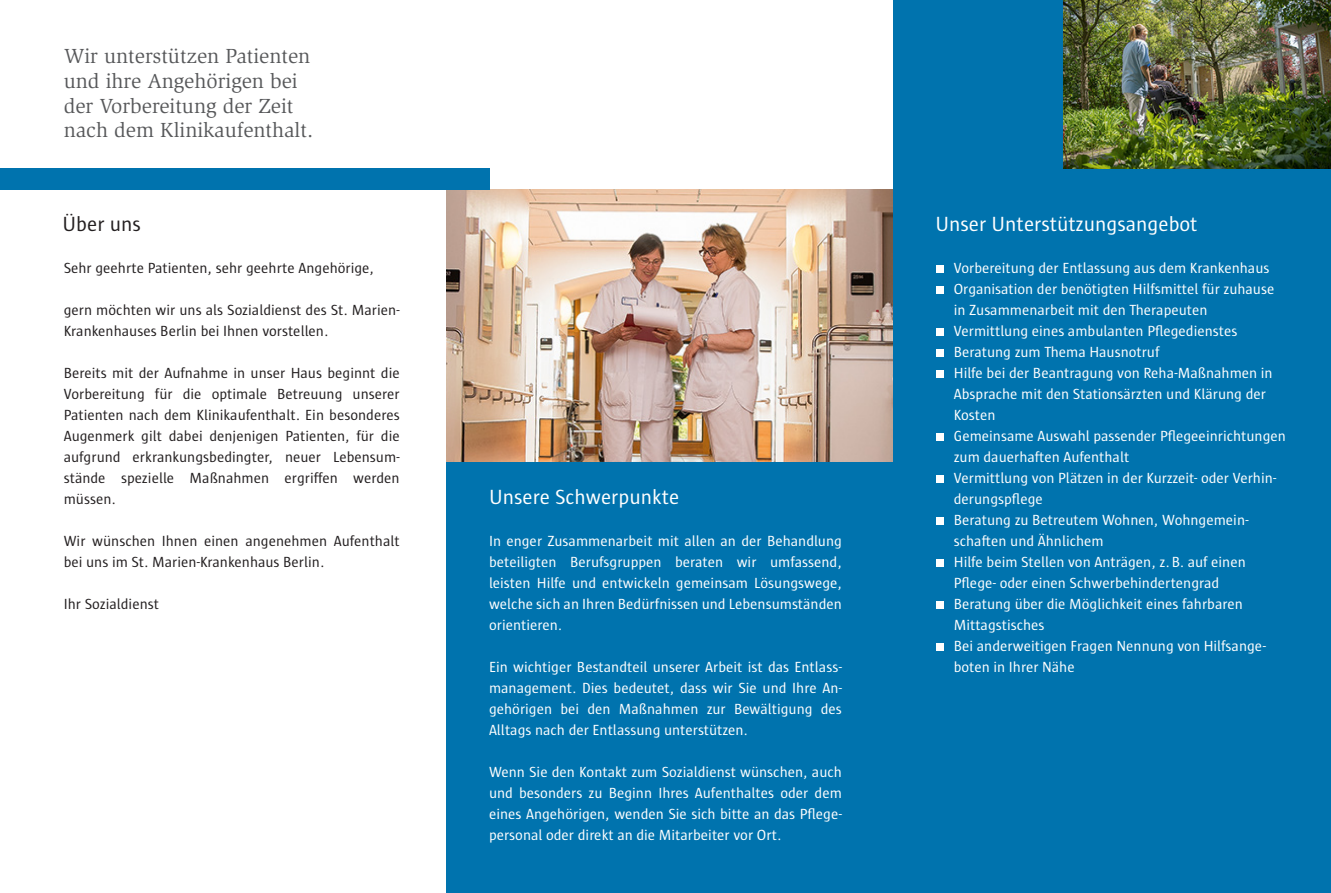
<style>
.page{position:relative;width:1331px;height:893px;background:#fff}
.page>*{position:absolute;margin:0;border:0;box-sizing:border-box;transform-origin:0 0}
.Zitat_Slimbach_14pt{font:21px/24.8px "Slimbach";color:#57585a}
.Headline_SunReg_Weiß{font:21px "Sun";color:#fff}
.Headline_SunReg_Weiß-2{font:21px "Sun";color:#231f20}
.Aufzählung_Fließtext{font:15px/21px "Sun";color:#fff}
.Fließtext_10pt_Schwa{font:15px/21px "Sun";color:#231f20}
</style>
<div class="page">
<img style="left:446px;top:189px;width:447px;height:273px">
<div style="left:446px;top:462px;width:458px;height:431px;background:#0073ae"></div>
<div style="left:893px;top:0;width:438px;height:893px;background:#0073ae"></div>
<div style="left:0;top:168px;width:489px;height:21px;background:#0073ae"></div>
<img style="left:1063px;top:0;width:268px;height:168px">
<div style="left:936px;top:265px;width:8px;height:8px;background:#fff"></div>
<div style="left:936px;top:286px;width:8px;height:8px;background:#fff"></div>
<div style="left:936px;top:328px;width:8px;height:8px;background:#fff"></div>
<div style="left:936px;top:349px;width:8px;height:8px;background:#fff"></div>
<div style="left:936px;top:370px;width:8px;height:8px;background:#fff"></div>
<div style="left:936px;top:433px;width:8px;height:8px;background:#fff"></div>
<div style="left:936px;top:475px;width:8px;height:8px;background:#fff"></div>
<div style="left:936px;top:517px;width:8px;height:8px;background:#fff"></div>
<div style="left:936px;top:559px;width:8px;height:8px;background:#fff"></div>
<div style="left:936px;top:601px;width:8px;height:8px;background:#fff"></div>
<div style="left:936px;top:643px;width:8px;height:8px;background:#fff"></div>
<p class="Zitat_Slimbach_14pt" style="left:64px;top:44px;width:251px">Wir unterstützen Patienten und ihre Angehörigen bei der Vorbereitung der Zeit nach dem Klinikaufenthalt.</p>
<p class="Headline_SunReg_Weiß-2" style="left:63px;top:213px;width:80px">Über uns</p>
<p class="Headline_SunReg_Weiß" style="left:935px;top:213px;width:264px">Unser Unterstützungsangebot</p>
<p class="Aufzählung_Fließtext" style="left:954px;top:258px;width:317px">Vorbereitung der Entlassung aus dem Krankenhaus</p>
<p class="Aufzählung_Fließtext" style="left:954px;top:279px;width:322px">Organisation der benötigten Hilfsmittel für zuhause in Zusammenarbeit mit den Therapeuten</p>
<p class="Aufzählung_Fließtext" style="left:954px;top:321px;width:285px">Vermittlung eines ambulanten Pflegedienstes</p>
<p class="Aufzählung_Fließtext" style="left:954px;top:342px;width:207px">Beratung zum Thema Hausnotruf</p>
<p class="Aufzählung_Fließtext" style="left:954px;top:363px;width:320px">Hilfe bei der Beantragung von Reha-Maßnahmen in<br>Absprache mit den Stationsärzten und Klärung der<br>Kosten</p>
<p class="Aufzählung_Fließtext" style="left:954px;top:426px;width:334px">Gemeinsame Auswahl passender Pflegeeinrichtungen zum dauerhaften Aufenthalt</p>
<p class="Aufzählung_Fließtext" style="left:954px;top:468px;width:324px">Vermittlung von Plätzen in der Kurzzeit- oder Verhin&shy;derungspflege</p>
<p class="Aufzählung_Fließtext" style="left:954px;top:510px;width:296px">Beratung zu Betreutem Wohnen, Wohngemein&shy;schaften und Ähnlichem</p>
<p class="Aufzählung_Fließtext" style="left:954px;top:552px;width:293px">Hilfe beim Stellen von Anträgen, z.B. auf einen<br>Pflege- oder einen Schwerbehindertengrad</p>
<p class="Aufzählung_Fließtext" style="left:954px;top:594px;width:291px">Beratung über die Möglichkeit eines fahrbaren<br>Mittagstisches</p>
<p class="Aufzählung_Fließtext" style="left:954px;top:636px;width:314px">Bei anderweitigen Fragen Nennung von Hilfsange&shy;boten in Ihrer Nähe</p>
<p class="Fließtext_10pt_Schwa" style="left:64px;top:258px;width:312px">Sehr geehrte Patienten, sehr geehrte Angehörige,</p>
<p class="Fließtext_10pt_Schwa" style="left:64px;top:300px;width:337px">gern möchten wir uns als Sozialdienst des St. Marien-<br>Krankenhauses Berlin bei Ihnen vorstellen.</p>
<p class="Fließtext_10pt_Schwa" style="left:64px;top:363px;width:337px;text-align:justify">Bereits mit der Aufnahme in unser Haus beginnt die Vorbereitung für die optimale Betreuung unserer Patienten nach dem Klinikaufenthalt. Ein besonderes Augenmerk gilt dabei denjenigen Patienten, für die aufgrund erkrankungsbedingter, neuer Lebensum&shy;stände spezielle Maßnahmen ergriffen werden müssen.</p>
<p class="Fließtext_10pt_Schwa" style="left:64px;top:531px;width:337px">Wir wünschen Ihnen einen angenehmen Aufenthalt bei uns im St. Marien-Krankenhaus Berlin.</p>
<p class="Fließtext_10pt_Schwa" style="left:64px;top:594px;width:97px">Ihr Sozialdienst</p>
<p class="Headline_SunReg_Weiß" style="left:489px;top:486px;width:192px">Unsere Schwerpunkte</p>
<p class="Aufzählung_Fließtext" style="left:489px;top:531px;width:354px;text-align:justify">In enger Zusammenarbeit mit allen an der Behandlung beteiligten Berufsgruppen beraten wir umfassend, leisten Hilfe und entwickeln gemeinsam Lösungswege, welche sich an Ihren Bedürfnissen und Lebensumständen orientieren.</p>
<p class="Aufzählung_Fließtext" style="left:489px;top:657px;width:354px;text-align:justify">Ein wichtiger Bestandteil unserer Arbeit ist das Entlass&shy;management. Dies bedeutet, dass wir Sie und Ihre An&shy;gehörigen bei den Maßnahmen zur Bewältigung des Alltags nach der Entlassung unterstützen.</p>
<p class="Aufzählung_Fließtext" style="left:489px;top:762px;width:354px;text-align:justify">Wenn Sie den Kontakt zum Sozialdienst wünschen, auch und besonders zu Beginn Ihres Aufenthaltes oder dem eines Angehörigen, wenden Sie sich bitte an das Pflege&shy;personal oder direkt an die Mitarbeiter vor Ort.</p>
</div>
